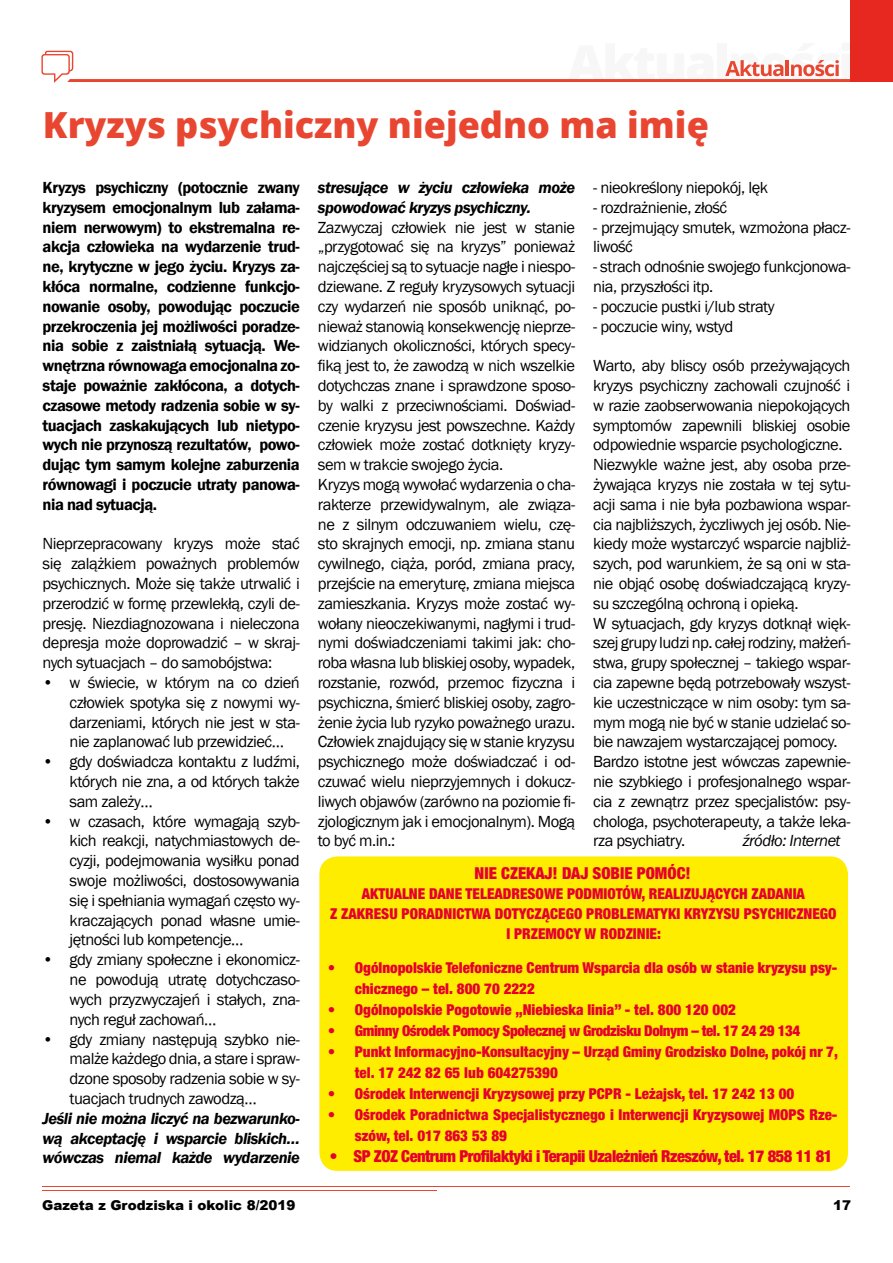
<style>
.page{position:relative;width:893px;height:1263px;background:#fff}
.page>*{position:absolute;margin:0;border:0;box-sizing:border-box;transform-origin:0 0}
.t1{font:800 36px "Open Sans";color:#e94631}
.t2{font:16.5px/19.8px "Franklin Gothic";letter-spacing:-.03em;color:#000;text-align:justify}
.t3{font:600 16.5px/19.8px "Franklin Gothic";letter-spacing:-.03em;color:#000;text-align:justify}
.t4{font:italic 600 16.5px/19.8px "Franklin Gothic";letter-spacing:-.03em;color:#000;text-align:justify}
.t5{font:900 condensed 16.5px "Helvetica Neue LT Pro";letter-spacing:-.03em;color:#e5002f}
.t6{font:900 condensed 16.5px "Helvetica Neue LT Pro";color:#e5002f}
.t7{font:italic 16.5px "Franklin Gothic";letter-spacing:-.03em;color:#000}
.t8{font:900 condensed 15px/19.8px "Helvetica Neue LT Pro";color:#e5002f}
.t9{font:900 condensed 15px "Helvetica Neue LT Pro";letter-spacing:-.03em;color:#e5002f}
.t10{font:900 13.5px "Arial";color:#000}
</style>
<div class="page">
<hr style="left:42px;top:1186px;width:808px;height:1px;background:#e94631">
<hr style="left:42px;top:1190px;width:394px;height:1px;background:#e94631">
<svg style="left:41px;top:50px;width:809px;height:33px"></svg>
<div style="left:850px;top:0;width:43px;height:82px;background:#e72820"></div>
<div style="left:319px;top:856px;width:529px;height:315px;background:#ffed00;border-radius:18px"></div>
<h1 class="t1" style="left:43px;top:98px;width:667px">Kryzys psychiczny niejedno ma imię</h1>
<p class="t3" style="left:43px;top:178px;width:259px">Kryzys psychiczny (potocznie zwany kryzysem emocjonalnym lub załama&shy;niem nerwowym) to ekstremalna re&shy;akcja człowieka na wydarzenie trud&shy;ne, krytyczne w jego życiu. Kryzys za&shy;kłóca normalne, codzienne funkcjo&shy;nowanie osoby, powodując poczucie przekroczenia jej możliwości poradze&shy;nia sobie z zaistniałą sytuacją. We&shy;wnętrzna równowaga emocjonalna zo&shy;staje poważnie zakłócona, a dotych&shy;czasowe metody radzenia sobie w sy&shy;tuacjach zaskakujących lub nietypo&shy;wych nie przynoszą rezultatów, powo&shy;dując tym samym kolejne zaburzenia równowagi i poczucie utraty panowa&shy;nia nad sytuacją.</p>
<p class="t2" style="left:43px;top:534px;width:259px">Nieprzepracowany kryzys może stać się zalążkiem poważnych problemów psychicznych. Może się także utrwalić i przerodzić w formę przewlekłą, czyli de&shy;presję. Niezdiagnozowana i nieleczona depresja może doprowadzić – w skraj&shy;nych sytuacjach – do samobójstwa:</p>
<p class="t2" style="left:70px;top:673px;width:232px;text-indent:-27px">• w świecie, w którym na co dzień człowiek spotyka się z nowymi wy&shy;darzeniami, których nie jest w sta&shy;nie zaplanować lub przewidzieć…</p>
<p class="t2" style="left:70px;top:752px;width:232px;text-indent:-27px">• gdy doświadcza kontaktu z ludźmi, których nie zna, a od których także sam zależy…</p>
<p class="t2" style="left:70px;top:812px;width:232px;text-indent:-27px">• w czasach, które wymagają szyb&shy;kich reakcji, natychmiastowych de&shy;cyzji, podejmowania wysiłku ponad swoje możliwości, dostosowywania się i spełniania wymagań często wy&shy;kraczających ponad własne umie&shy;jętności lub kompetencje…</p>
<p class="t2" style="left:70px;top:950px;width:232px;text-indent:-27px">• gdy zmiany społeczne i ekonomicz&shy;ne powodują utratę dotychczaso&shy;wych przyzwyczajeń i stałych, zna&shy;nych reguł zachowań…</p>
<p class="t2" style="left:70px;top:1029px;width:232px;text-indent:-27px">• gdy zmiany następują szybko nie&shy;malże każdego dnia, a stare i spraw&shy;dzone sposoby radzenia sobie w sy&shy;tuacjach trudnych zawodzą…</p>
<p class="t4" style="left:43px;top:1108px;width:259px">Jeśli nie można liczyć na bezwarunko&shy;wą akceptację i wsparcie bliskich… wówczas niemal każde wydarzenie</p>
<p class="t4" style="left:318px;top:178px;width:259px">stresujące w życiu człowieka może spowodować kryzys psychiczny.</p>
<p class="t2" style="left:318px;top:218px;width:259px;text-align:left">Zazwyczaj człowiek nie jest w stanie „przygotować się na kryzys” ponieważ najczęściej są to sytuacje nagłe i niespo&shy;dziewane. Z reguły kryzysowych sytuacji czy wydarzeń nie sposób uniknąć, po&shy;nieważ stanowią konsekwencję nieprze&shy;widzianych okoliczności, których specy&shy;fiką jest to, że zawodzą w nich wszelkie dotychczas znane i sprawdzone sposo&shy;by walki z przeciwnościami. Doświad&shy;czenie kryzysu jest powszechne. Każdy człowiek może zostać dotknięty kryzy&shy;sem w trakcie swojego życia.<br>Kryzys mogą wywołać wydarzenia o cha&shy;rakterze przewidywalnym, ale związa&shy;ne z silnym odczuwaniem wielu, czę&shy;sto skrajnych emocji, np. zmiana stanu cywilnego, ciąża, poród, zmiana pracy, przejście na emeryturę, zmiana miejsca zamieszkania. Kryzys może zostać wy&shy;wołany nieoczekiwanymi, nagłymi i trud&shy;nymi doświadczeniami takimi jak: cho&shy;roba własna lub bliskiej osoby, wypadek, rozstanie, rozwód, przemoc fizyczna i psychiczna, śmierć bliskiej osoby, zagro&shy;żenie życia lub ryzyko poważnego urazu.<br>Człowiek znajdujący się w stanie kryzysu psychicznego może doświadczać i od&shy;czuwać wielu nieprzyjemnych i dokucz&shy;liwych objawów (zarówno na poziomie fi&shy;zjologicznym jak i emocjonalnym). Mogą to być m.in.:</p>
<p class="t2" style="left:593px;top:178px;width:176px">- nieokreślony niepokój, lęk</p>
<p class="t2" style="left:593px;top:198px;width:136px">- rozdrażnienie, złość</p>
<p class="t2" style="left:593px;top:218px;width:259px">- przejmujący smutek, wzmożona płacz&shy;liwość</p>
<p class="t2" style="left:593px;top:257px;width:259px">- strach odnośnie swojego funkcjonowa&shy;nia, przyszłości itp.</p>
<p class="t2" style="left:593px;top:297px;width:183px">- poczucie pustki i/lub straty</p>
<p class="t2" style="left:593px;top:317px;width:142px">- poczucie winy, wstyd</p>
<p class="t2" style="left:593px;top:356px;width:259px;text-align:left">Warto, aby bliscy osób przeżywających kryzys psychiczny zachowali czujność i w razie zaobserwowania niepokojących symptomów zapewnili bliskiej osobie odpowiednie wsparcie psychologiczne.<br>Niezwykle ważne jest, aby osoba prze&shy;żywająca kryzys nie została w tej sytu&shy;acji sama i nie była pozbawiona wspar&shy;cia najbliższych, życzliwych jej osób. Nie&shy;kiedy może wystarczyć wsparcie najbliż&shy;szych, pod warunkiem, że są oni w sta&shy;nie objąć osobę doświadczającą kryzy&shy;su szczególną ochroną i opieką.<br>W sytuacjach, gdy kryzys dotknął więk&shy;szej grupy ludzi np. całej rodziny, małżeń&shy;stwa, grupy społecznej – takiego wspar&shy;cia zapewne będą potrzebowały wszyst&shy;kie uczestniczące w nim osoby: tym sa&shy;mym mogą nie być w stanie udzielać so&shy;bie nawzajem wystarczającej pomocy.<br>Bardzo istotne jest wówczas zapewnie&shy;nie szybkiego i profesjonalnego wspar&shy;cia z zewnątrz przez specjalistów: psy&shy;chologa, psychoterapeuty, a także leka&shy;rza psychiatry.</p>
<p class="t7" style="left:743px;top:831px;width:99px">źródło: Internet</p>
<p class="t6" style="left:475px;top:863px;width:218px">Nie czekaj! Daj sobie pomóc!</p>
<p class="t8" style="left:330px;top:884px;width:508px;text-align:center">Aktualne dane teleadresowe podmiotów, realizujących zadania<br>z zakresu poradn ictwa dotyczącego problematyki kryzysu psychicznego i przemocy w rodzinie:</p>
<p class="t8" style="left:355px;top:957px;width:484px;line-height:21px;text-indent:-27px">• Ogólnopolskie Telefoniczne Centrum Wsparcia dla osób w stanie kryzysu psy&shy;chicznego – tel. 800 70 2222</p>
<p class="t8" style="left:328px;top:1000px;width:409px">• Ogólnopolskie Pogotowie „Niebieska linia” - tel. 800 120 002</p>
<p class="t9" style="left:328px;top:1022px;width:474px">• Gminny Ośrodek Pomocy Społecznej w Grodzisku Dolnym – tel. 17 24 29 134</p>
<p class="t8" style="left:355px;top:1041px;width:485px;line-height:21px;text-indent:-27px">• Punkt Informacyjno-Konsultacyjny – Urząd Gminy Grodzisko Dolne, pokój nr 7, tel. 17 242 82 65 lub 604275390</p>
<p class="t8" style="left:328px;top:1084px;width:270px">• Ośrodek Interwencji Kryzysowej przy PCPR</p>
<p class="t8" style="left:625px;top:1084px;width:170px">- Leżajsk, tel. 17 242 13 00</p>
<p class="t8" style="left:328px;top:1105px;width:451px">• Ośrodek Poradnictwa Specjalistycznego i Interwencji Kryzysowej MOPS</p>
<p class="t8" style="left:809px;top:1105px;width:30px">Rze-</p>
<p class="t8" style="left:355px;top:1126px;width:154px">szów, tel. 017 863 53 89</p>
<p class="t5" style="left:329px;top:1146px;width:505px">• SP ZOZ Centrum Profilaktyki i Terapii Uzależnień Rzeszów, tel. 17 858 11 81</p>
<p class="t10" style="left:42px;top:1196px;width:255px">Gazeta z Grodziska i okolic 8/2019</p>
<p class="t10" style="left:833px;top:1195px;width:20px">17</p>
</div>
